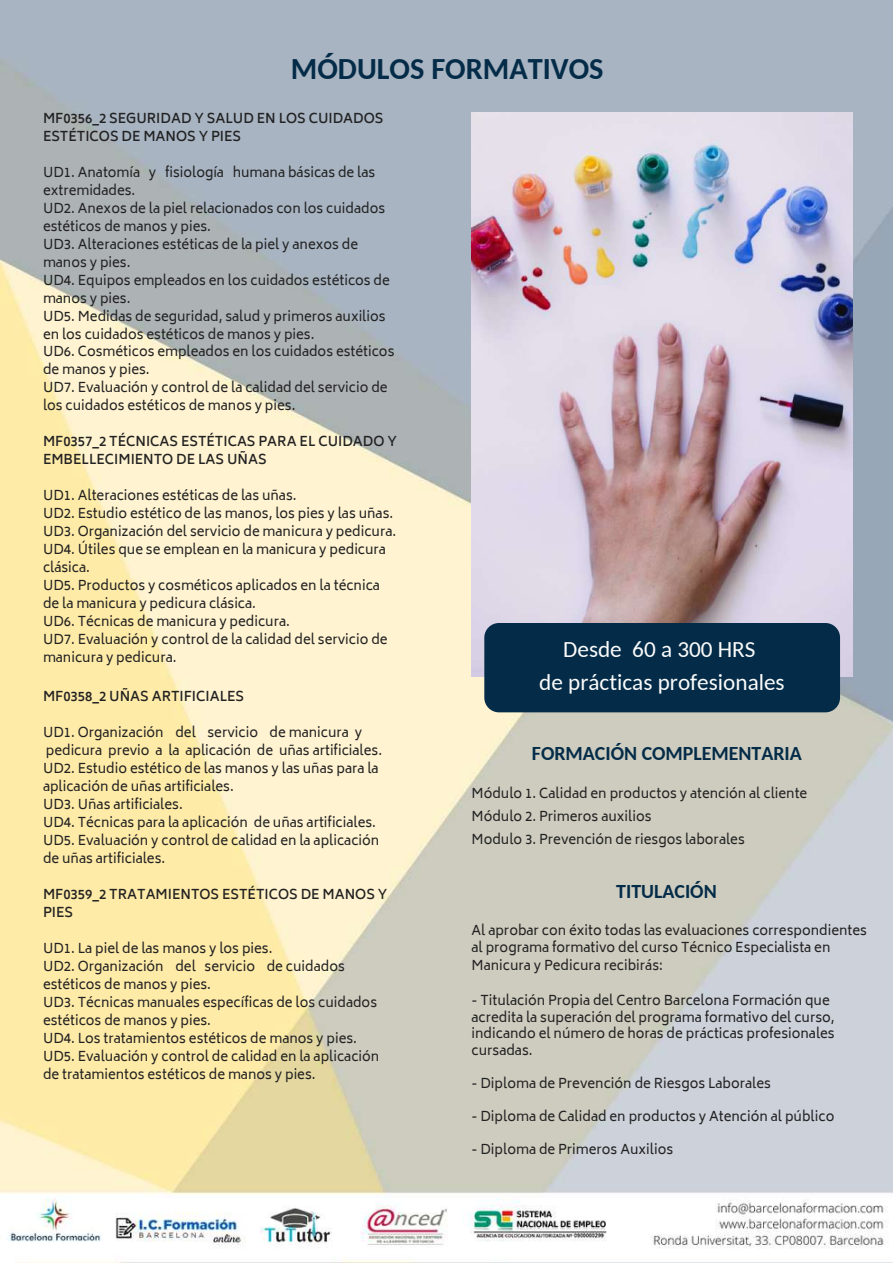
<style>
.page{position:relative;width:893px;height:1264px;background:#fff}
.page>*{position:absolute;margin:0;border:0;box-sizing:border-box;transform-origin:0 0}
.t1{font:700 30.3px "Carlito";color:#042c48}
.t2{font:23.25px/32.4px "Carlito";color:#fbfbfb;text-align:center}
.t3{font:700 19.8px "Carlito";color:#042c48}
.t4{font:13.2px/18px "Biryani";color:#222}
.t5{font:600 13.2px/18px "Biryani";color:#222}
</style>
<div class="page">
<img style="left:0;top:0;width:892px;height:1262px">
<img style="left:471px;top:113px;width:381px;height:563px">
<div style="left:484px;top:623px;width:356px;height:89px;background:#042c48;border-radius:15px"></div>
<h1 class="t1" style="left:291px;top:56px;width:314px">MÓDULOS FORMATIVOS</h1>
<p class="t5" style="left:43px;top:109px;width:342px">MF0356_2 SEGURIDAD Y SALUD EN LOS CUIDADOS<br>ESTÉTICOS DE MANOS Y PIES</p>
<p class="t4" style="left:43px;top:163px;width:353px">UD1. Anatomía y fisiología humana básicas de las extremidades.<br>UD2. Anexos de la piel relacionados con los cuidados estéticos de manos y pies.<br>UD3. Alteraciones estéticas de la piel y anexos de manos y pies.<br>UD4. Equipos empleados en los cuidados estéticos de manos y pies.<br>UD5. Medidas de seguridad, salud y primeros auxilios en los cuidados estéticos de manos y pies.<br>UD6. Cosméticos empleados en los cuidados estéticos de manos y pies.<br>UD7. Evaluación y control de la calidad del servicio de los cuidados estéticos de manos y pies.</p>
<p class="t5" style="left:43px;top:433px;width:355px">MF0357_2 TÉCNICAS ESTÉTICAS PARA EL CUIDADO Y<br>EMBELLECIMIENTO DE LAS UÑAS</p>
<p class="t4" style="left:43px;top:487px;width:354px">UD1. Alteraciones estéticas de las uñas.<br>UD2. Estudio estético de las manos, los pies y las uñas.<br>UD3. Organización del servicio de manicura y pedicura.<br>UD4. Útiles que se emplean en la manicura y pedicura clásica.<br>UD5. Productos y cosméticos aplicados en la técnica de la manicura y pedicura clásica.<br>UD6. Técnicas de manicura y pedicura.<br>UD7. Evaluación y control de la calidad del servicio de manicura y pedicura.</p>
<p class="t5" style="left:43px;top:687px;width:203px">MF0358_2 UÑAS ARTIFICIALES</p>
<p class="t4" style="left:43px;top:723px;width:340px">UD1. Organización del servicio de manicura y pedicura previo a la aplicación de uñas artificiales.<br>UD2. Estudio estético de las manos y las uñas para la aplicación de uñas artificiales.<br>UD3. Uñas artificiales.<br>UD4. Técnicas para la aplicación de uñas artificiales.<br>UD5. Evaluación y control de calidad en la aplicación de uñas artificiales.</p>
<p class="t5" style="left:43px;top:885px;width:346px">MF0359_2 TRATAMIENTOS ESTÉTICOS DE MANOS Y<br>PIES</p>
<p class="t4" style="left:43px;top:939px;width:338px">UD1. La piel de las manos y los pies.<br>UD2. Organización del servicio de cuidados estéticos de manos y pies.<br>UD3. Técnicas manuales específicas de los cuidados estéticos de manos y pies.<br>UD4. Los tratamientos estéticos de manos y pies.<br>UD5. Evaluación y control de calidad en la aplicación de tratamientos estéticos de manos y pies.</p>
<h2 class="t2" style="left:539px;top:635px;width:247px">Desde 60 a 300 HRS<br>de prácticas profesionales</h2>
<h3 class="t3" style="left:532px;top:745px;width:271px">FORMACIÓN COMPLEMENTARIA</h3>
<p class="t4" style="left:471px;top:782px;width:337px;line-height:23.1px">Módulo 1. Calidad en productos y atención al cliente<br>Módulo 2. Primeros auxilios<br>Modulo 3. Prevención de riesgos laborales</p>
<h3 class="t3" style="left:616px;top:882px;width:102px">TITULACIÓN</h3>
<p class="t4" style="left:471px;top:921px;width:397px">Al aprobar con éxito todas las evaluaciones correspondientes al programa formativo del curso Técnico Especialista en<br>Manicura y Pedicura recibirás:</p>
<p class="t4" style="left:471px;top:992px;width:365px;line-height:16.5px">- Titulación Propia del Centro Barcelona Formación que acredita la superación del programa formativo del curso, indicando el número de horas de prácticas profesionales cursadas.</p>
<p class="t4" style="left:471px;top:1074px;width:301px">- Diploma de Prevención de Riesgos Laborales</p>
<p class="t4" style="left:471px;top:1107px;width:364px">- Diploma de Calidad en productos y Atención al público</p>
<p class="t4" style="left:471px;top:1140px;width:203px">- Diploma de Primeros Auxilios</p>
</div>
